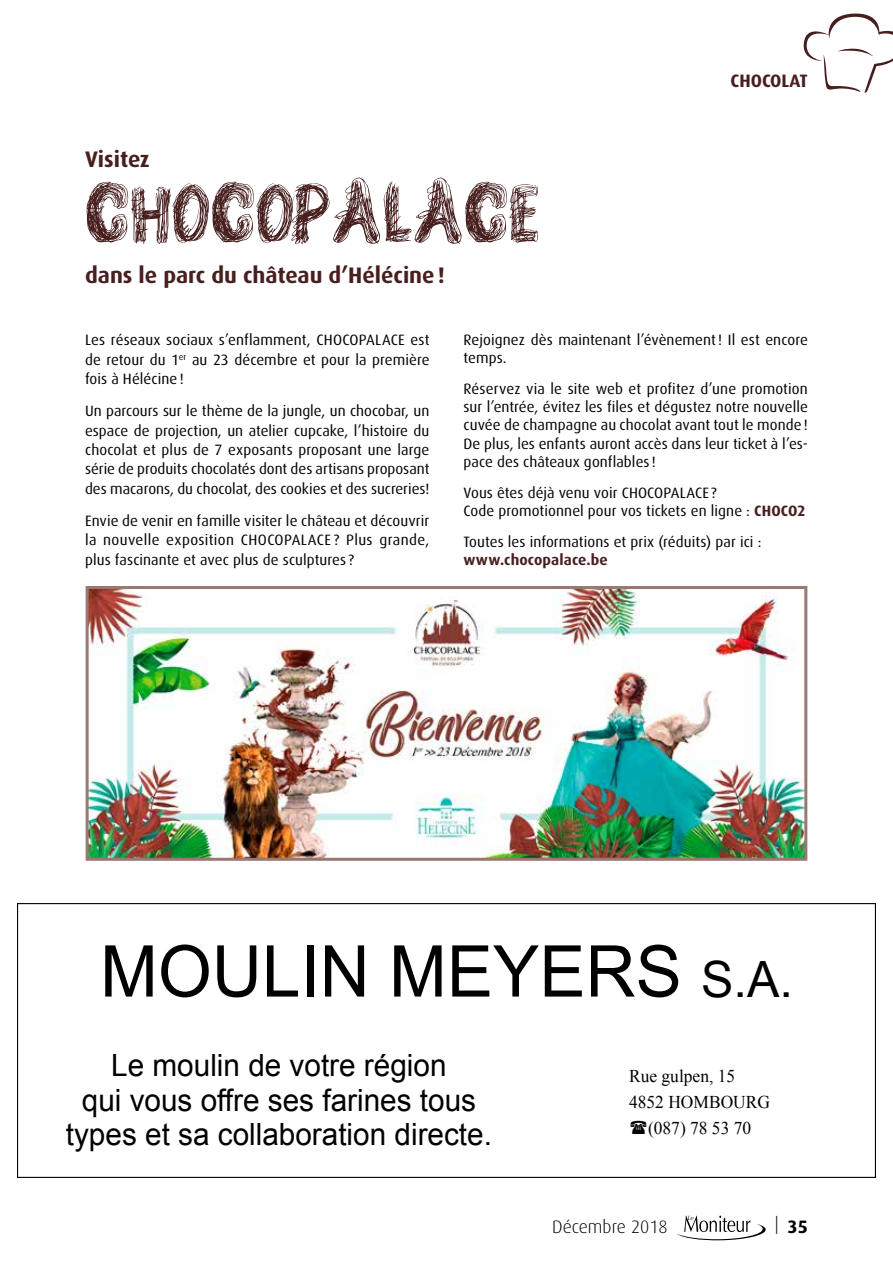
<style>
.page{position:relative;width:893px;height:1263px;background:#fff}
.page>*{position:absolute;margin:0;border:0;box-sizing:border-box;transform-origin:0 0}
.t1{font:75px "TENOCLOCK";color:#481f1f}
.t2{font:71.4px "Arial";color:#000}
.t3{font:30.6px/34.3px "Arial";color:#000;text-align:center}
.t4{font:700 22.5px "Dax";color:#481f1f}
.t5{font:18px "Times New Roman";color:#000}
.t6{font:300 18px "Dax";color:#000}
.t7{font:700 18px "Dax";color:#481f1f}
.t8{font:700 18px "Dax";color:#000}
.t9{font:15px/19.4px "Dax";letter-spacing:.005em;color:#000;text-align:justify}
.t10{font:700 15px "Dax";letter-spacing:.01em;color:#481f1f}
.s1{font-weight:700;color:#481f1f}
.s2{font-size:49.95px}
</style>
<div class="page">
<svg style="left:677px;top:1215px;width:89px;height:26px"></svg>
<img style="left:90px;top:590px;width:713px;height:267px">
<div style="left:86px;top:586px;width:721px;height:275px;border:3px solid #987872"></div>
<svg style="left:803px;top:13px;width:90px;height:80px"></svg>
<h3 class="t4" style="left:85px;top:146px;width:66px">Visitez</h3>
<h1 class="t1" style="left:85px;top:165px;width:456px">CHOCOPALACE</h1>
<h3 class="t4" style="left:85px;top:262px;width:361px">dans le parc du château d’Hélécine!</h3>
<p class="t7" style="left:731px;top:71px;width:79px">CHOCOLAT</p>
<p class="t9" style="left:85px;top:330px;width:346px">Les réseaux sociaux s’enflamment, CHOCOPALACE est de retour du 1<sup>er</sup> au 23 décembre et pour la première fois à Hélécine!</p>
<p class="t9" style="left:85px;top:401px;width:346px">Un parcours sur le thème de la jungle, un chocobar, un espace de projection, un atelier cupcake, l’histoire du chocolat et plus de 7 exposants proposant une large série de produits chocolatés dont des artisans proposant des macarons, du chocolat, des cookies et des sucreries!</p>
<p class="t9" style="left:85px;top:511px;width:346px">Envie de venir en famille visiter le château et découvrir la nouvelle exposition CHOCOPALACE ? Plus grande, plus fascinante et avec plus de sculptures ?</p>
<p class="t9" style="left:463px;top:331px;width:346px;line-height:18.1px">Rejoignez dès maintenant l’évènement! Il est encore temps.</p>
<p class="t9" style="left:463px;top:380px;width:346px;line-height:18.1px">Réservez via le site web et profitez d’une promotion sur l’entrée, évitez les files et dégustez notre nouvelle cuvée de champagne au chocolat avant tout le monde!<br>De plus, les enfants auront accès dans leur ticket à l’es&shy;pace des châteaux gonflables !</p>
<p class="t9" style="left:463px;top:483px;width:343px;line-height:18.1px">Vous êtes déjà venu voir CHOCOPALACE ?<br>Code promotionnel pour vos tickets en ligne : <span class="s1">CHOCO2</span></p>
<p class="t9" style="left:463px;top:532px;width:299px">Toutes les informations et prix (réduits) par ici :</p>
<p class="t10" style="left:463px;top:551px;width:146px">www.chocopalace.be</p>
<h2 class="t2" style="left:100px;top:925px;width:694px">MOULIN MEYERS <span class="s2">S.A.</span></h2>
<h3 class="t3" style="left:66px;top:1049px;width:428px">Le moulin de votre région<br>qui vous offre ses farines tous types et sa collaboration directe.</h3>
<p class="t5" style="left:629px;top:1064px;width:108px">Rue gulpen, 15</p>
<p class="t5" style="left:629px;top:1090px;width:142px">4852 HOMBOURG</p>
<p class="t5" style="left:648px;top:1116px;width:105px">(087) 78 53 70</p>
<p class="t6" style="left:552px;top:1217px;width:117px">Décembre 2018</p>
<p class="t8" style="left:775px;top:1216px;width:35px"><sup>|</sup> 35</p>
</div>
